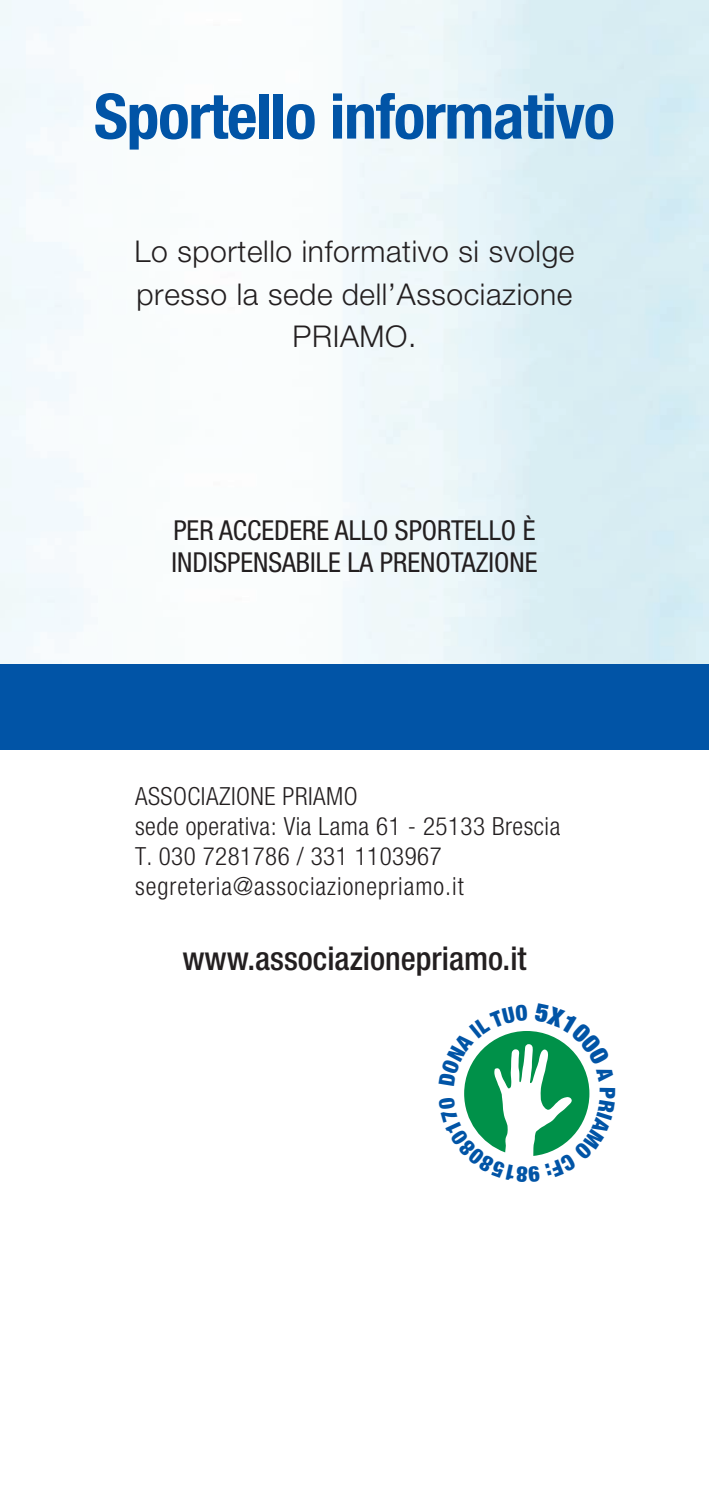
<style>
.page{position:relative;width:709px;height:1489px;background:#fff}
.page>*{position:absolute;margin:0;border:0;box-sizing:border-box;transform-origin:0 0}
.t1{font:700 condensed 62.5px "Helvetica Neue";color:#0154a6;scale:1.05 1}
.t2{font:500 condensed 32.5px "Helvetica Neue";color:#231f20}
.t3{font:300 30px/42.5px "Helvetica Neue";letter-spacing:.02em;color:#231f20;text-align:center}
.t4{font:condensed 27.5px/32.5px "Helvetica Neue";color:#231f20}
.t5{font:300 condensed 25px/30px "Helvetica Neue";letter-spacing:.04em;color:#231f20}
.t6{font:25px "Helvetica Neue LT 47 Lt Cn";letter-spacing:.02em;color:#231f20}
.t7{font:300 condensed 25px "Helvetica Neue";letter-spacing:.02em;color:#231f20}
</style>
<div class="page">
<div style="left:0;top:664px;width:709px;height:85px;background:#0154a6"></div>
<svg style="left:464px;top:1031px;width:126px;height:125px"></svg>
<h1 class="t1" style="left:94px;top:78px;width:498px">Sportello informativo</h1>
<p class="t3" style="left:134px;top:230px;width:441px">Lo sportello informativo si svolge presso la sede dell’Associazione<br>PRIAMO.</p>
<p class="t4" style="left:171px;top:514px;width:367px">PER ACCEDERE ALLO SPORTELLO È<br>INDISPENSABILE LA PRENOTAZIONE</p>
<p class="t7" style="left:135px;top:782px;width:224px">ASSOCIAZIONE PRIAMO</p>
<p class="t6" style="left:135px;top:811px;width:427px">sede operativa: Via Lama 61 - 25133 Brescia</p>
<p class="t5" style="left:135px;top:841px;width:330px">T. 030 7281786 / 331 1103967 segreteria@associazionepriamo.it</p>
<p class="t2" style="left:182px;top:939px;width:346px">www.associazionepriamo.it</p>
</div>
